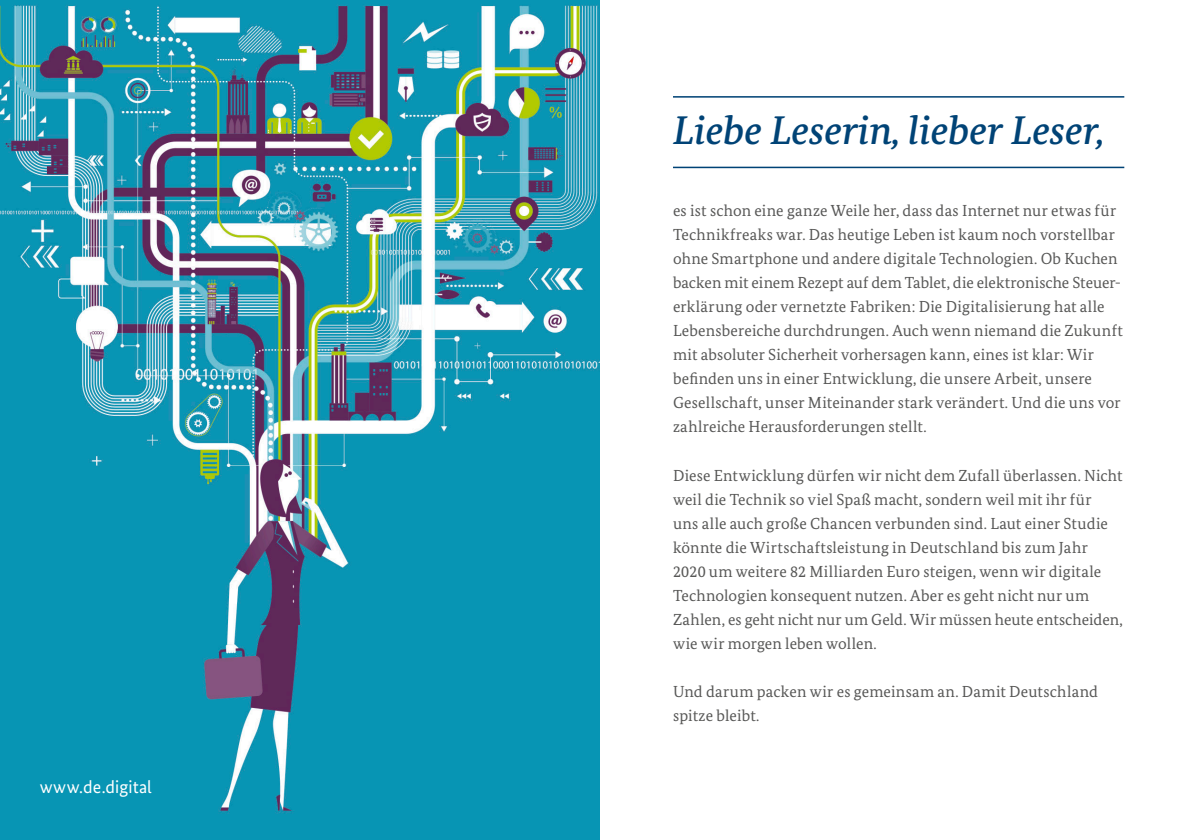
<style>
.page{position:relative;width:1202px;height:840px;background:#fff}
.page>*{position:absolute;margin:0;border:0;box-sizing:border-box;transform-origin:0 0}
.t1{font:italic 500 40px "Bundes Serif";color:#004376}
.t2{font:18px "Bundes Sans";letter-spacing:.005em;color:#fff}
.t3{font:16px/24px "Bundes Serif";letter-spacing:.01em;color:#575756}
</style>
<div class="page">
<img style="left:0;top:0;width:600px;height:839px">
<hr style="left:673px;top:96px;width:451px;height:2px;background:#004376">
<hr style="left:673px;top:166px;width:451px;height:2px;background:#004376">
<p class="t2" style="left:40px;top:775px;width:114px">www.de.digital</p>
<h2 class="t1" style="left:673px;top:106px;width:433px">Liebe Leserin, lieber Leser,</h2>
<p class="t3" style="left:673px;top:198px;width:451px">es ist schon eine ganze Weile her, dass das Internet nur etwas für Technikfreaks war. Das heutige Leben ist kaum noch vorstellbar ohne Smartphone und andere digitale Technologien. Ob Kuchen backen mit einem Rezept auf dem Tablet, die elektronische Steuer&shy;erklärung oder vernetzte Fabriken: Die Digitalisierung hat alle Lebensbereiche durchdrungen. Auch wenn niemand die Zukunft mit absoluter Sicherheit vorhersagen kann, eines ist klar: Wir befinden uns in einer Entwicklung, die unsere Arbeit, unsere Gesellschaft, unser Miteinander stark verändert. Und die uns vor zahlreiche Herausforderungen stellt.</p>
<p class="t3" style="left:673px;top:462px;width:451px">Diese Entwicklung dürfen wir nicht dem Zufall überlassen. Nicht weil die Technik so viel Spaß macht, sondern weil mit ihr für<br>uns alle auch große Chancen verbunden sind. Laut einer Studie könnte die Wirtschaftsleistung in Deutschland bis zum Jahr 2020 um weitere 82 Milliarden Euro steigen, wenn wir digitale Technologien konsequent nutzen. Aber es geht nicht nur um Zahlen, es geht nicht nur um Geld. Wir müssen heute entscheiden, wie wir morgen leben wollen.</p>
<p class="t3" style="left:673px;top:678px;width:426px">Und darum packen wir es gemeinsam an. Damit Deutschland spitze bleibt.</p>
</div>
